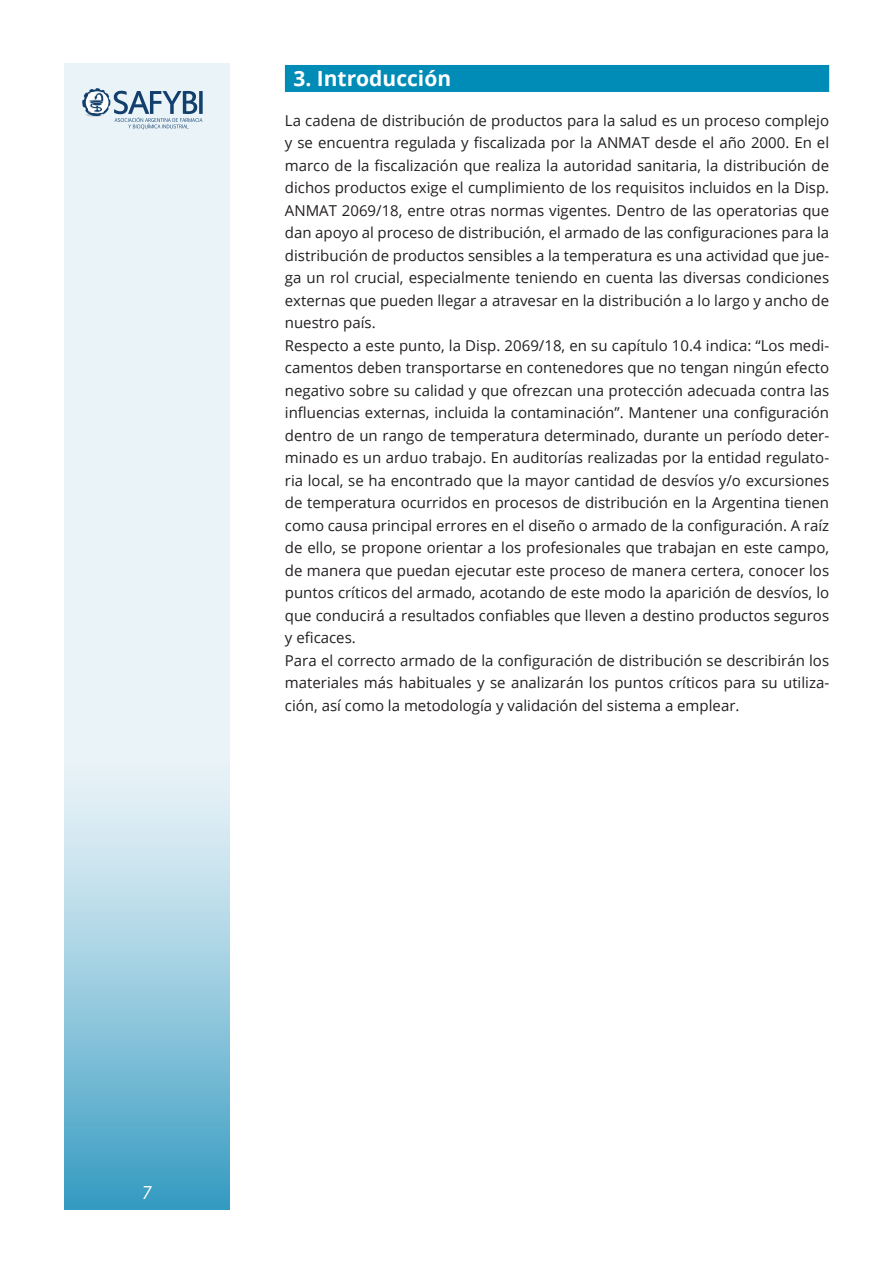
<style>
.page{position:relative;width:893px;height:1263px;background:#fff}
.page>*{position:absolute;margin:0;border:0;box-sizing:border-box;transform-origin:0 0}
.t1{font:700 21px "Open Sans";color:#fff}
.t2{font:italic 18px "Open Sans";color:#fff}
.t3{font:15px/22.5px "Open Sans";color:#231f20}
</style>
<div class="page">
<div style="left:64px;top:64px;width:166px;height:1146px;background:#e9f3f8"></div>
<svg style="left:82px;top:88px;width:121px;height:41px"></svg>
<div style="left:64px;top:761px;width:166px;height:449px;background:linear-gradient(to bottom,#f5f9fb,#3b9ec3)"></div>
<div style="left:285px;top:65px;width:544px;height:27px;background:#008cb7"></div>
<h1 class="t1" style="left:293px;top:64px;width:159px">3. Introducción</h1>
<p class="t3" style="left:285px;top:109px;width:546px">La cadena de distribución de productos para la salud es un proceso complejo y se encuentra regulada y fiscalizada por la ANMAT desde el año 2000. En el marco de la fiscalización que realiza la autoridad sanitaria, la distribución de dichos productos exige el cumplimiento de los requisitos incluidos en la Disp.<br>ANMAT 2069/18, entre otras normas vigentes. Dentro de las operatorias que dan apoyo al proceso de distribución, el armado de las configuraciones para la distribución de productos sensibles a la temperatura es una actividad que jue&shy;ga un rol crucial, especialmente teniendo en cuenta las diversas condiciones externas que pueden llegar a atravesar en la distribución a lo largo y ancho de nuestro país.<br>Respecto a este punto, la Disp. 2069/18, en su capítulo 10.4 indica: “Los medi&shy;camentos deben transportarse en contenedores que no tengan ningún efecto negativo sobre su calidad y que ofrezcan una protección adecuada contra las influencias externas, incluida la contaminación”. Mantener una configuración dentro de un rango de temperatura determinado, durante un período deter&shy;minado es un arduo trabajo. En auditorías realizadas por la entidad regulato&shy;ria local, se ha encontrado que la mayor cantidad de desvíos y/o excursiones de temperatura ocurridos en procesos de distribución en la Argentina tienen como causa principal errores en el diseño o armado de la configuración. A raíz de ello, se propone orientar a los profesionales que trabajan en este campo, de manera que puedan ejecutar este proceso de manera certera, conocer los puntos críticos del armado, acotando de este modo la aparición de desvíos, lo que conducirá a resultados confiables que lleven a destino productos seguros y eficaces.<br>Para el correcto armado de la configuración de distribución se describirán los materiales más habituales y se analizarán los puntos críticos para su utiliza&shy;ción, así como la metodología y validación del sistema a emplear.</p>
<p class="t2" style="left:142px;top:1180px;width:11px">7</p>
</div>
